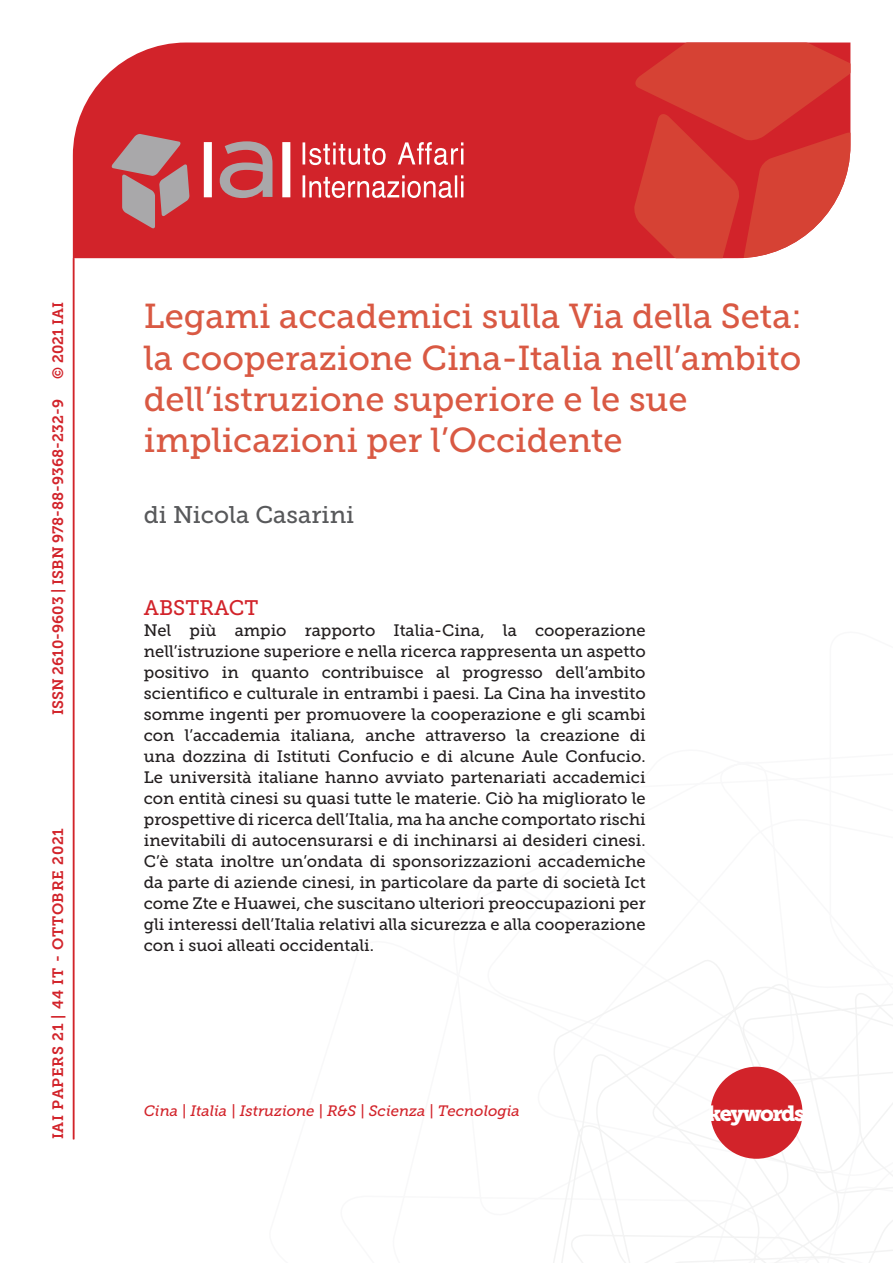
<style>
.page{position:relative;width:893px;height:1263px;background:#fff}
.page>*{position:absolute;margin:0;border:0;box-sizing:border-box;transform-origin:0 0}
.Titolo_Copertina{font:34.5px/41.4px "Museo Slab 500";color:#d95943}
.Autori_copertina{font:24px "Museo Slab 500";color:#58595b}
.t1{font:21.75px "Museo Slab 900";letter-spacing:-.07em;color:#fff}
.t2{font:21px "Museo Slab 500";color:#d2232a}
.Testo{font:16.5px/21px "Museo Slab 500";color:#231f20;text-align:justify}
.t3{font:italic 15px "Museo Slab 500";color:#d2232a}
.t4{font:15px "Museo Slab 700";color:#d2232a}
.t5{font:15px "Museo Slab 700";letter-spacing:.05em;color:#d2232a}
</style>
<div class="page">
<svg style="left:553px;top:960px;width:340px;height:303px"></svg>
<div style="left:73px;top:43px;width:560px;height:215px;background:#d2232a"></div>
<svg style="left:633px;top:43px;width:217px;height:215px;background:#d7443c"></svg>
<svg style="left:303px;top:142px;width:160px;height:56px;background:#dd595e"></svg>
<svg style="left:111px;top:134px;width:79px;height:95px;background:#bb6a6e"></svg>
<svg style="left:204px;top:141px;width:86px;height:57px"></svg>
<hr style="left:73px;top:258px;width:1px;height:881px;background:#d2232a">
<div style="left:710px;top:1067px;width:92px;height:92px;background:#d2232a;border-radius:50%"></div>
<p class="t4" style="left:50px;top:379px;width:79px;rotate:-90deg">© 2021 IAI</p>
<p class="t4" style="left:49px;top:715px;width:317px;rotate:-90deg">ISSN 2610-9603 | ISBN 978-88-9368-232-9</p>
<p class="t5" style="left:50px;top:1139px;width:313px;rotate:-90deg">IAI PAPERS 21 | 44 IT - OTTOBRE 2021</p>
<p class="Titolo_Copertina" style="left:144px;top:296px;width:659px">Legami accademici sulla Via della Seta: la cooperazione Cina-Italia nell’ambito dell’istruzione superiore e le sue implicazioni per l’Occidente</p>
<p class="Autori_copertina" style="left:144px;top:501px;width:212px">di Nicola Casarini</p>
<p class="t2" style="left:144px;top:596px;width:116px">ABSTRACT</p>
<p class="Testo" style="left:144px;top:620px;width:503px">Nel più ampio rapporto Italia-Cina, la cooperazione nell’istruzione superiore e nella ricerca rappresenta un aspetto positivo in quanto contribuisce al progresso dell’ambito scientifico e culturale in entrambi i paesi. La Cina ha investito somme ingenti per promuovere la cooperazione e gli scambi con l’accademia italiana, anche attraverso la creazione di una dozzina di Istituti Confucio e di alcune Aule Confucio.<br>Le università italiane hanno avviato partenariati accademici con entità cinesi su quasi tutte le materie. Ciò ha migliorato le prospettive di ricerca dell’Italia, ma ha anche comportato rischi inevitabili di autocensurarsi e di inchinarsi ai desideri cinesi.<br>C’è stata inoltre un’ondata di sponsorizzazioni accademiche da parte di aziende cinesi, in particolare da parte di società Ict come Zte e Huawei, che suscitano ulteriori preoccupazioni per gli interessi dell’Italia relativi alla sicurezza e alla cooperazione con i suoi alleati occidentali.</p>
<p class="t3" style="left:144px;top:1102px;width:378px">Cina | Italia | Istruzione | R&amp;S | Scienza | Tecnologia</p>
<p class="t1" style="left:708px;top:1101px;width:99px">keywords</p>
</div>
